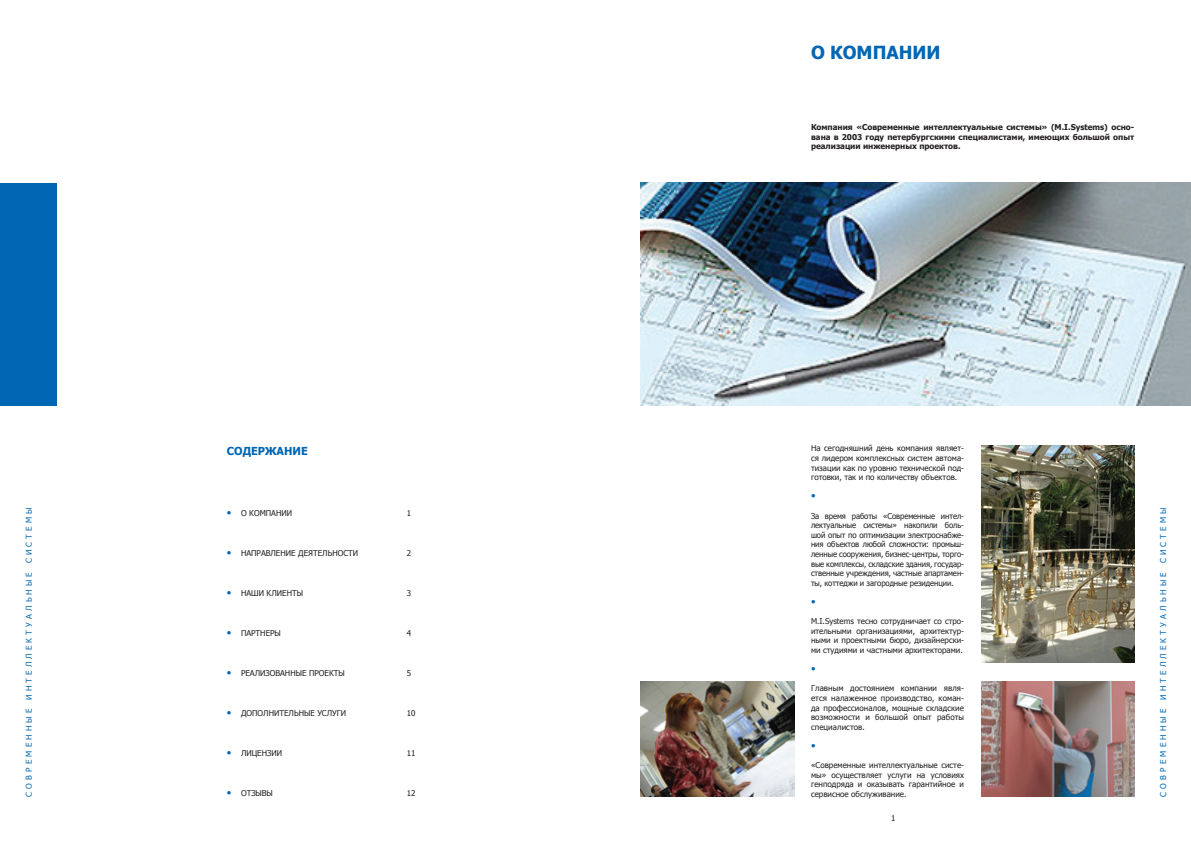
<style>
.page{position:relative;width:1191px;height:842px;background:#fff}
.page>*{position:absolute;margin:0;border:0;box-sizing:border-box;transform-origin:0 0}
.t1{font:700 18px "Tahoma";color:#0166b3}
.t2{font:700 11px "Tahoma";color:#0166b3}
.t3{font:10px "Tahoma";color:#0166b3}
.t4{font:8px/9.6px "Tahoma";color:#231f20;text-align:justify}
.t5{font:700 8px/9.6px "Tahoma";color:#231f20;text-align:justify}
.t6{font:8px "Tahoma";letter-spacing:.395em;color:#0166b3}
.s1{font-size:10px;color:#0166b3}
</style>
<div class="page">
<img style="left:641px;top:682px;width:153px;height:115px">
<img style="left:981px;top:445px;width:153px;height:218px">
<img style="left:981px;top:682px;width:153px;height:115px">
<img style="left:641px;top:183px;width:549px;height:222px">
<div style="left:0;top:183px;width:57px;height:222px;background:#0166b3"></div>
<h1 class="t1" style="left:811px;top:40px;width:131px">О КОМПАНИИ</h1>
<p class="t5" style="left:811px;top:122px;width:325px">Компания «Современные интеллектуальные системы» (M.I.Systems) осно&shy;вана в 2003 году петербургскими специалистами, имеющих большой опыт реализации инженерных проектов.</p>
<p class="t4" style="left:811px;top:443px;width:155px">На сегодняшний день компания являет&shy;ся лидером комплексных систем автома&shy;тизации как по уровню технической под&shy;готовки, так и по количеству объектов.</p>
<p class="t3" style="left:811px;top:489px;width:6px">•</p>
<p class="t4" style="left:811px;top:510px;width:155px">За время работы «Современные интел&shy;лектуальные системы» накопили боль&shy;шой опыт по оптимизации электроснабже&shy;ния объектов любой сложности: промыш&shy;ленные сооружения, бизнес-центры, торго&shy;вые комплексы, складские здания, государ&shy;ственные учреждения, частные апартамен&shy;ты, коттеджи и загородные резиденции.</p>
<p class="t3" style="left:811px;top:595px;width:6px">•</p>
<p class="t4" style="left:811px;top:616px;width:155px">M.I.Systems тесно сотрудничает со стро&shy;ительными организациями, архитектур&shy;ными и проектными бюро, дизайнерски&shy;ми студиями и частными архитекторами.</p>
<p class="t3" style="left:811px;top:662px;width:6px">•</p>
<p class="t4" style="left:811px;top:683px;width:155px">Главным достоянием компании явля&shy;ется налаженное производство, коман&shy;да профессионалов, мощные складские возможности и большой опыт работы специалистов.</p>
<p class="t3" style="left:811px;top:739px;width:6px">•</p>
<p class="t4" style="left:811px;top:760px;width:155px">«Современные интеллектуальные систе&shy;мы» осуществляет услуги на условиях генподряда и оказывать гарантийное и сервисное обслуживание.</p>
<h2 class="t2" style="left:227px;top:443px;width:82px">СОДЕРЖАНИЕ</h2>
<p class="t6" style="left:24px;top:797px;width:290px;rotate:-90deg">СОВРЕМЕННЫЕ ИНТЕЛЛЕКТУАЛЬНЫЕ СИСТЕМЫ</p>
<p class="t6" style="left:1157px;top:797px;width:290px;rotate:-90deg">СОВРЕМЕННЫЕ ИНТЕЛЛЕКТУАЛЬНЫЕ СИСТЕМЫ</p>
<p class="t4" style="left:891px;top:813px;width:6px">1</p>
<p class="t4" style="left:227px;top:508px;width:67px"><span class="s1">•</span> О КОМПАНИИ</p>
<p class="t4" style="left:407px;top:508px;width:6px">1</p>
<p class="t4" style="left:227px;top:548px;width:133px"><span class="s1">•</span> НАПРАВЛЕНИЕ ДЕЯТЕЛЬНОСТИ</p>
<p class="t4" style="left:407px;top:548px;width:6px">2</p>
<p class="t4" style="left:227px;top:588px;width:78px"><span class="s1">•</span> НАШИ КЛИЕНТЫ</p>
<p class="t4" style="left:407px;top:588px;width:6px">3</p>
<p class="t4" style="left:227px;top:628px;width:56px"><span class="s1">•</span> ПАРТНЕРЫ</p>
<p class="t4" style="left:407px;top:628px;width:6px">4</p>
<p class="t4" style="left:227px;top:668px;width:119px"><span class="s1">•</span> РЕАЛИЗОВАННЫЕ ПРОЕКТЫ</p>
<p class="t4" style="left:407px;top:668px;width:6px">5</p>
<p class="t4" style="left:227px;top:708px;width:121px"><span class="s1">•</span> ДОПОЛНИТЕЛЬНЫЕ УСЛУГИ</p>
<p class="t4" style="left:407px;top:708px;width:10px">10</p>
<p class="t4" style="left:227px;top:748px;width:57px"><span class="s1">•</span> ЛИЦЕНЗИИ</p>
<p class="t4" style="left:407px;top:748px;width:10px">11</p>
<p class="t4" style="left:227px;top:788px;width:48px"><span class="s1">•</span> ОТЗЫВЫ</p>
<p class="t4" style="left:407px;top:788px;width:10px">12</p>
</div>
